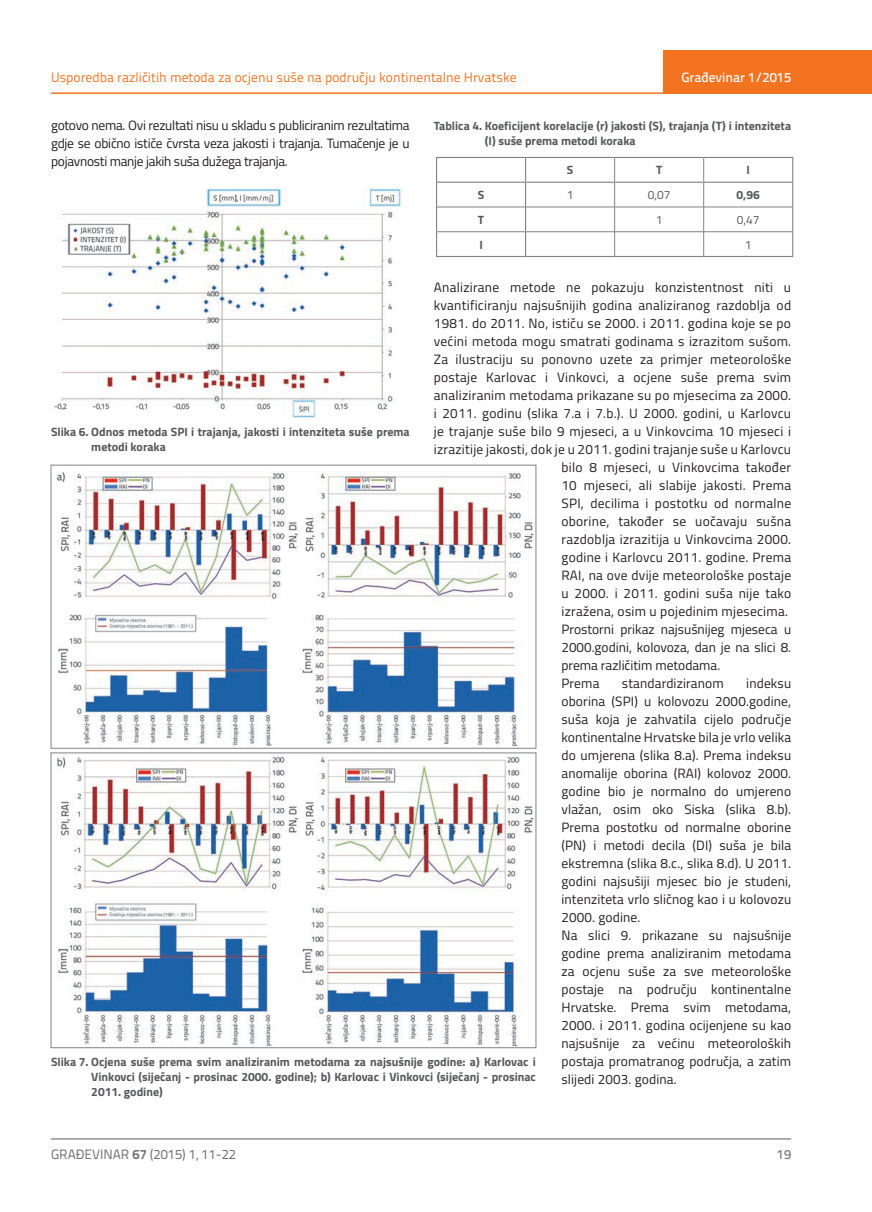
<style>
.page{position:relative;width:872px;height:1212px;background:#fff}
.page>*{position:absolute;margin:0;border:0;box-sizing:border-box;transform-origin:0 0}
.t1{font:13.5px/18px "Titillium";letter-spacing:.02em;color:#231f20;text-align:justify}
.t2{font:13.5px "Titillium Text 22 L";color:#f47321}
.t3{font:13.5px "Titillium Text 22 L";color:#6c6d70}
.t4{font:500 13.5px "Titillium Text 22 L";color:#fff}
.t5{font:500 13.5px "Titillium Text 22 L";color:#787a7d}
.Potpis_pod_sliku{font:700 12px/15px "Titillium";color:#57585a}
.t6{font:12px "Titillium";color:#57585a}
.s1{font-weight:700}
</style>
<div class="page">
<hr style="left:51px;top:92px;width:821px;height:2px;background:#f47321">
<div style="left:663px;top:50px;width:209px;height:44px;background:#f47321"></div>
<hr style="left:51px;top:1139px;width:740px;height:1px;background:#57585a">
<hr style="left:437px;top:207px;width:88px;height:1px;background:#808285">
<hr style="left:526px;top:207px;width:88px;height:1px;background:#808285">
<hr style="left:614px;top:207px;width:89px;height:1px;background:#808285">
<hr style="left:703px;top:207px;width:89px;height:1px;background:#808285">
<hr style="left:437px;top:231px;width:88px;height:1px;background:#808285">
<hr style="left:526px;top:231px;width:88px;height:1px;background:#808285">
<hr style="left:614px;top:231px;width:89px;height:1px;background:#808285">
<svg style="left:614px;top:158px;width:1px;height:98px"></svg>
<hr style="left:703px;top:231px;width:89px;height:1px;background:#808285">
<svg style="left:703px;top:158px;width:1px;height:98px"></svg>
<hr style="left:525px;top:256px;width:89px;height:1px;background:#808285">
<hr style="left:614px;top:256px;width:89px;height:1px;background:#808285">
<hr style="left:703px;top:256px;width:90px;height:1px;background:#808285">
<hr style="left:525px;top:157px;width:89px;height:1px;background:#808285">
<hr style="left:614px;top:157px;width:89px;height:1px;background:#808285">
<hr style="left:703px;top:157px;width:90px;height:1px;background:#808285">
<svg style="left:792px;top:158px;width:1px;height:98px"></svg>
<hr style="left:436px;top:182px;width:89px;height:1px;background:#808285">
<hr style="left:525px;top:182px;width:89px;height:1px;background:#808285">
<hr style="left:614px;top:182px;width:89px;height:1px;background:#808285">
<hr style="left:703px;top:182px;width:90px;height:1px;background:#808285">
<hr style="left:436px;top:157px;width:89px;height:1px;background:#808285">
<svg style="left:436px;top:158px;width:1px;height:98px"></svg>
<svg style="left:525px;top:158px;width:1px;height:98px"></svg>
<hr style="left:436px;top:256px;width:89px;height:1px;background:#808285">
<img style="left:54px;top:187px;width:350px;height:232px">
<img style="left:51px;top:471px;width:485px;height:575px">
<div style="left:51px;top:465px;width:485px;height:283px;border:1px solid #808285"></div>
<div style="left:51px;top:753px;width:485px;height:295px;border:1px solid #808285"></div>
<p class="t2" style="left:51px;top:68px;width:467px">Usporedba različitih metoda za ocjenu suše na području kontinentalne Hrvatske</p>
<p class="t1" style="left:51px;top:115px;width:360px">gotovo nema. Ovi rezultati nisu u skladu s publiciranim rezultatima gdje se obično ističe čvrsta veza jakosti i trajanja. Tumačenje je u pojavnosti manje jakih suša dužega trajanja.</p>
<p class="t4" style="left:681px;top:67px;width:111px">Građevinar 1/2015</p>
<p class="Potpis_pod_sliku" style="left:485px;top:117px;width:308px;text-indent:-51px">Tablica 4. Koeficijent korelacije (r) jakosti (S), trajanja (T) i intenziteta (I) suše prema metodi koraka</p>
<p class="Potpis_pod_sliku" style="left:567px;top:162px;width:8px">S</p>
<p class="Potpis_pod_sliku" style="left:656px;top:162px;width:8px">T</p>
<p class="Potpis_pod_sliku" style="left:746px;top:162px;width:5px">I</p>
<p class="Potpis_pod_sliku" style="left:478px;top:187px;width:8px">S</p>
<p class="t6" style="left:567px;top:186px;width:8px">1</p>
<p class="t6" style="left:647px;top:186px;width:24px">0,07</p>
<p class="Potpis_pod_sliku" style="left:736px;top:187px;width:25px">0,96</p>
<p class="Potpis_pod_sliku" style="left:478px;top:212px;width:8px">T</p>
<p class="t6" style="left:656px;top:211px;width:8px">1</p>
<p class="t6" style="left:736px;top:211px;width:24px">0,47</p>
<p class="Potpis_pod_sliku" style="left:479px;top:236px;width:5px">I</p>
<p class="t6" style="left:745px;top:236px;width:8px">1</p>
<p class="t1" style="left:434px;top:277px;width:359px;text-align:right">Analizirane metode ne pokazuju konzistentnost niti u kvantificiranju najsušnijih godina analiziranog razdoblja od 1981. do 2011. No, ističu se 2000. i 2011. godina koje se po većini metoda mogu smatrati godinama s izrazitom sušom.<br>Za ilustraciju su ponovno uzete za primjer meteorološke postaje Karlovac i Vinkovci, a ocjene suše prema svim analiziranim metodama prikazane su po mjesecima za 2000. i 2011. godinu (slika 7.a i 7.b.). U 2000. godini, u Karlovcu je trajanje suše bilo 9 mjeseci, a u Vinkovcima 10 mjeseci i izrazitije jakosti, dok je u 2011. godini trajanje suše u Karlovcu bilo 8 mjeseci, u Vinkovcima također<br>10 mjeseci, ali slabije jakosti. Prema<br>SPI, decilima i postotku od normalne<br>oborine, također se uočavaju sušna<br>razdoblja izrazitija u Vinkovcima 2000.<br>godine i Karlovcu 2011. godine. Prema<br>RAI, na ove dvije meteorološke postaje<br>u 2000. i 2011. godini suša nije tako<br>izražena, osim u pojedinim mjesecima.</p>
<p class="t1" style="left:561px;top:619px;width:231px">Prostorni prikaz najsušnijeg mjeseca u 2000.godini, kolovoza, dan je na slici 8. prema različitim metodama.</p>
<p class="t1" style="left:561px;top:673px;width:39px">Prema</p>
<p class="t1" style="left:622px;top:673px;width:103px">standardiziranom</p>
<p class="Potpis_pod_sliku" style="left:91px;top:423px;width:320px;text-indent:-40px">Slika 6. Odnos metoda SPI i trajanja, jakosti i intenziteta suše prema metodi koraka</p>
<p class="t1" style="left:561px;top:673px;width:231px;text-indent:185px">indeksu oborina (SPI) u kolovozu 2000.godine, suša koja je zahvatila cijelo područje kontinentalne Hrvatske bila je vrlo velika do umjerena (slika 8.a). Prema indeksu anomalije oborina (RAI) kolovoz 2000. godine bio je normalno do umjereno vlažan, osim oko Siska (slika 8.b).<br>Prema postotku od normalne oborine (PN) i metodi decila (DI) suša je bila ekstremna (slika 8.c., slika 8.d). U 2011. godini najsušiji mjesec bio je studeni, intenziteta vrlo sličnog kao i u kolovozu 2000. godine.</p>
<p class="t1" style="left:561px;top:926px;width:231px">Na slici 9. prikazane su najsušnije godine prema analiziranim metodama za ocjenu suše za sve meteorološke postaje na području kontinentalne Hrvatske. Prema svim metodama, 2000. i 2011. godina ocijenjene su kao najsušnije za većinu meteoroloških postaja promatranog područja, a zatim slijedi 2003. godina.</p>
<p class="Potpis_pod_sliku" style="left:91px;top:1054px;width:446px;text-align:justify;text-indent:-40px">Slika 7. Ocjena suše prema svim analiziranim metodama za najsušnije godine: a) Karlovac i Vinkovci (siječanj - prosinac 2000. godine); b) Karlovac i Vinkovci (siječanj - prosinac 2011. godine)</p>
<p class="t3" style="left:51px;top:1144px;width:186px">GRAĐEVINAR <span class="s1">67</span> (2015) 1, 11-22</p>
<p class="t5" style="left:777px;top:1144px;width:16px">19</p>
</div>
